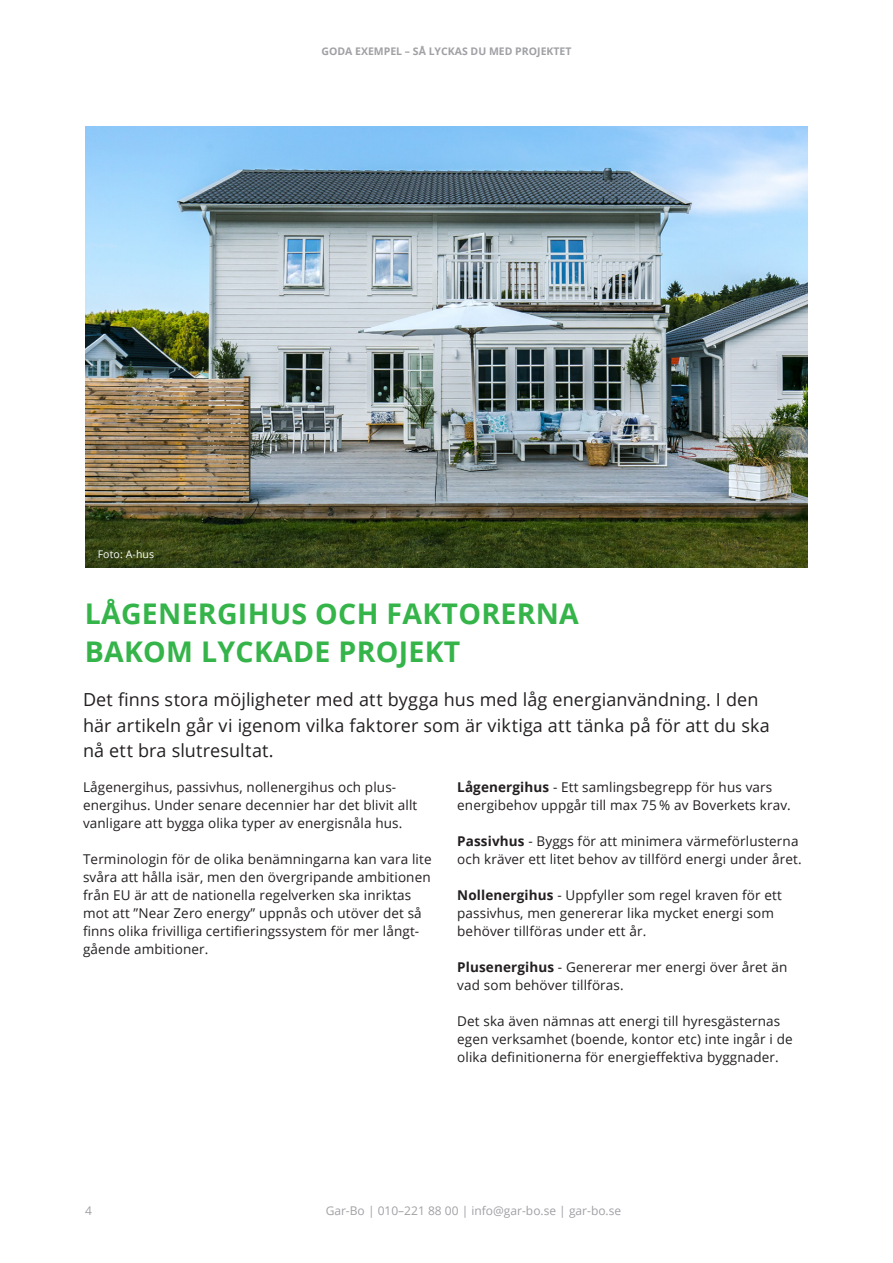
<style>
.page{position:relative;width:893px;height:1263px;background:#fff}
.page>*{position:absolute;margin:0;border:0;box-sizing:border-box;transform-origin:0 0}
.Rubrik_1{font:700 28.5px/37.5px "Open Sans";letter-spacing:.01em;color:#35b44a}
.Ingress{font:18px/25.5px "Open Sans";letter-spacing:.005em;color:#231f20}
.Bröd_baslinje{font:13.5px/18px "Open Sans";letter-spacing:.01em;color:#231f20}
.t1{font:12px "Open Sans";color:#a0a1a5}
.t2{font:700 10.5px "Open Sans";color:#a0a1a5}
.Brödtext{font:10.5px "Open Sans";letter-spacing:.01em;color:#fff}
.s1{font-weight:700}
</style>
<div class="page">
<img style="left:85px;top:126px;width:723px;height:441px">
<p class="t2" style="left:321px;top:44px;width:252px">GODA EXEMPEL – SÅ LYCKAS DU MED PROJEKTET</p>
<p class="Brödtext" style="left:98px;top:547px;width:58px">Foto: A-hus</p>
<p class="Rubrik_1" style="left:85px;top:595px;width:496px">LÅGENERGIHUS OCH FAKTORERNA<br>BAKOM LYCKADE PROJEKT</p>
<p class="Ingress" style="left:83px;top:687px;width:688px">Det finns stora möjligheter med att bygga hus med låg energianvändning. I den här artikeln går vi igenom vilka faktorer som är viktiga att tänka på för att du ska nå ett bra slutresultat.</p>
<p class="Bröd_baslinje" style="left:83px;top:778px;width:336px">Lågenergihus, passivhus, nollenergihus och plus&shy;energihus. Under senare decennier har det blivit allt vanligare att bygga olika typer av energisnåla hus.</p>
<p class="Bröd_baslinje" style="left:83px;top:850px;width:350px">Terminologin för de olika benämningarna kan vara lite svåra att hålla isär, men den övergripande ambitionen från EU är att de nationella regelverken ska inriktas mot att ”Near Zero energy” uppnås och utöver det så finns olika frivilliga certifieringssystem för mer långt&shy;gående ambitioner.</p>
<p class="Bröd_baslinje" style="left:457px;top:778px;width:335px"><span class="s1">Lågenergihus</span> - Ett samlingsbegrepp för hus vars energibehov uppgår till max 75 % av Boverkets krav.</p>
<p class="Bröd_baslinje" style="left:457px;top:832px;width:346px"><span class="s1">Passivhus</span> - Byggs för att minimera värmeförlusterna och kräver ett litet behov av tillförd energi under året.</p>
<p class="Bröd_baslinje" style="left:457px;top:886px;width:326px"><span class="s1">Nollenergihus</span> - Uppfyller som regel kraven för ett passivhus, men genererar lika mycket energi som behöver tillföras under ett år.</p>
<p class="Bröd_baslinje" style="left:457px;top:958px;width:332px"><span class="s1">Plusenergihus</span> - Genererar mer energi över året än vad som behöver tillföras.</p>
<p class="Bröd_baslinje" style="left:457px;top:1012px;width:337px">Det ska även nämnas att energi till hyresgästernas egen verksamhet (boende, kontor etc) inte ingår i de olika definitionerna för energieffektiva byggnader.</p>
<p class="t1" style="left:85px;top:1202px;width:8px">4</p>
<p class="t1" style="left:326px;top:1202px;width:297px">Gar-Bo | 010–221 88 00 | info@gar-bo.se | gar-bo.se</p>
</div>
